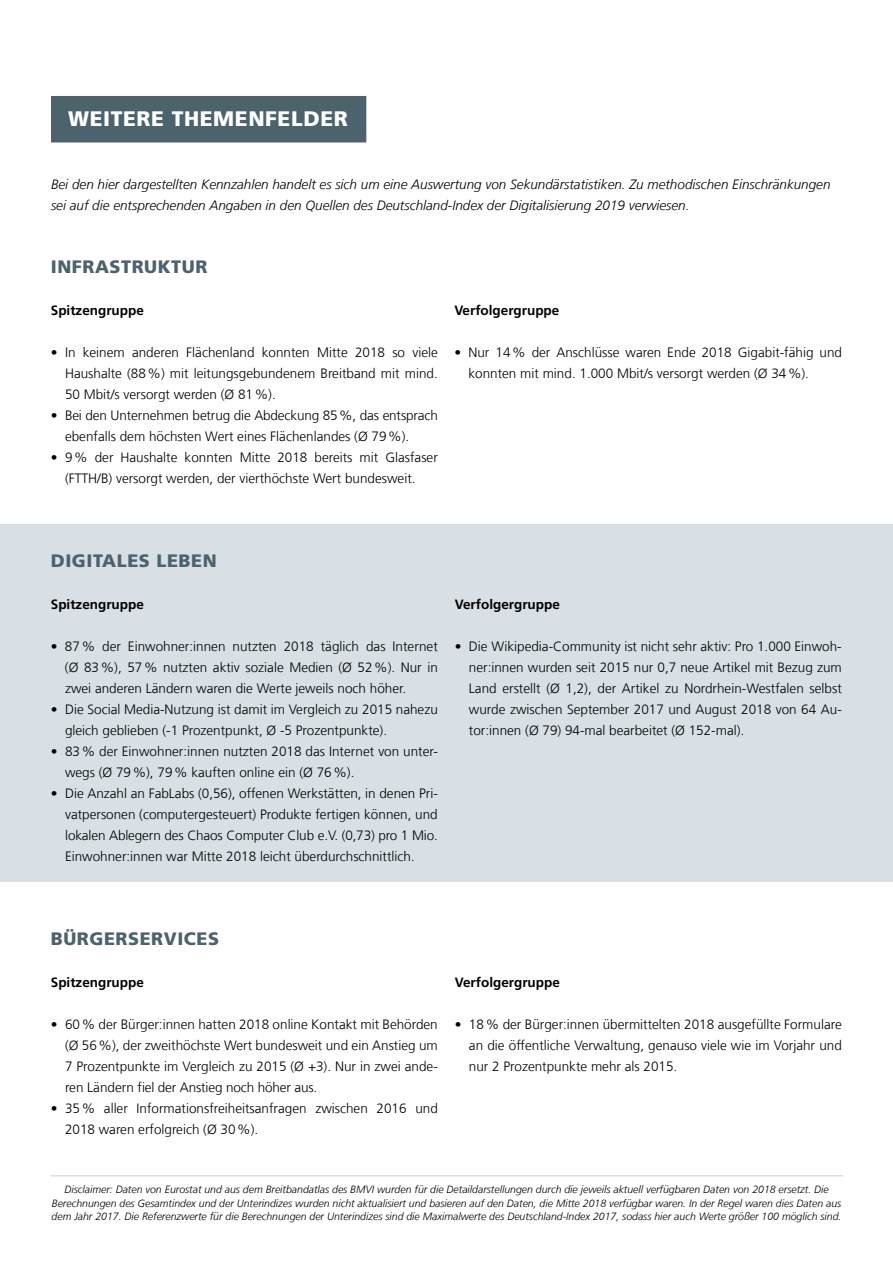
<style>
.page{position:relative;width:893px;height:1263px;background:#fff}
.page>*{position:absolute;margin:0;border:0;box-sizing:border-box;transform-origin:0 0}
.t1{font:900 21px "Frutiger LT Com";letter-spacing:.03em;color:#fff}
.t2{font:900 18px "Frutiger LT Com";letter-spacing:.03em;color:#4c626c}
.t3{font:300 13.5px/21px "Frutiger LT Com";color:#000;text-align:justify}
.t4{font:italic 300 13.5px/21px "Frutiger LT Com";color:#000}
.t5{font:700 13.5px "Frutiger LT Com";color:#000}
.t6{font:italic 300 10.5px/13.5px "Frutiger LT Com";color:#000;text-align:center}
</style>
<div class="page">
<div style="left:0;top:525px;width:893px;height:357px;background:#d8e0e5"></div>
<div style="left:51px;top:96px;width:315px;height:46px;background:#4c626c"></div>
<hr style="left:51px;top:1175px;width:792px;height:1px;background:#c8cacc">
<h1 class="t1" style="left:68px;top:106px;width:281px">WEITERE THEMENFELDER</h1>
<p class="t4" style="left:51px;top:173px;width:781px">Bei den hier dargestellten Kennzahlen handelt es sich um eine Auswertung von Sekundärstatistiken. Zu methodischen Einschränkungen sei auf die entsprechenden Angaben in den Quellen des Deutschland-Index der Digitalisierung 2019 verwiesen.</p>
<h2 class="t2" style="left:51px;top:256px;width:158px">INFRASTRUKTUR</h2>
<p class="t5" style="left:51px;top:302px;width:95px">Spitzengruppe</p>
<p class="t3" style="left:65px;top:342px;width:374px;text-indent:-14px">• In keinem anderen Flächenland konnten Mitte 2018 so viele Haushalte (88%) mit leitungsgebundenem Breitband mit mind.<br>50 Mbit/s versorgt werden (Ø 81%).</p>
<p class="t3" style="left:65px;top:405px;width:374px;text-indent:-14px">• Bei den Unternehmen betrug die Abdeckung 85%, das entsprach ebenfalls dem höchsten Wert eines Flächenlandes (Ø 79%).</p>
<p class="t3" style="left:65px;top:447px;width:374px;text-indent:-14px">• 9% der Haushalte konnten Mitte 2018 bereits mit Glasfaser (FTTH/B) versorgt werden, der vierthöchste Wert bundesweit.</p>
<p class="t5" style="left:454px;top:302px;width:107px">Verfolgergruppe</p>
<p class="t3" style="left:468px;top:342px;width:375px;text-indent:-14px">• Nur 14% der Anschlüsse waren Ende 2018 Gigabit-fähig und konnten mit mind. 1.000 Mbit/s versorgt werden (Ø 34%).</p>
<h2 class="t2" style="left:51px;top:550px;width:167px">DIGITALES LEBEN</h2>
<p class="t5" style="left:51px;top:596px;width:95px">Spitzengruppe</p>
<p class="t3" style="left:65px;top:636px;width:374px;text-indent:-14px">• 87% der Einwohner:innen nutzten 2018 täglich das Internet (Ø 83%), 57% nutzten aktiv soziale Medien (Ø 52%). Nur in zwei anderen Ländern waren die Werte jeweils noch höher.</p>
<p class="t3" style="left:65px;top:699px;width:374px;text-indent:-14px">• Die Social Media-Nutzung ist damit im Vergleich zu 2015 nahezu gleich geblieben (-1 Prozentpunkt, Ø -5 Prozentpunkte).</p>
<p class="t3" style="left:65px;top:741px;width:374px;text-indent:-14px">• 83% der Einwohner:innen nutzten 2018 das Internet von unter&shy;wegs (Ø 79%), 79% kauften online ein (Ø 76%).</p>
<p class="t3" style="left:65px;top:783px;width:374px;text-indent:-14px">• Die Anzahl an FabLabs (0,56), offenen Werkstätten, in denen Pri&shy;vatpersonen (computergesteuert) Produkte fertigen können, und lokalen Ablegern des Chaos Computer Club e.V. (0,73) pro 1 Mio.<br>Einwohner:innen war Mitte 2018 leicht überdurchschnittlich.</p>
<p class="t5" style="left:455px;top:596px;width:107px">Verfolgergruppe</p>
<p class="t3" style="left:469px;top:636px;width:374px;text-indent:-14px">• Die Wikipedia-Community ist nicht sehr aktiv: Pro 1.000 Einwoh&shy;ner:innen wurden seit 2015 nur 0,7 neue Artikel mit Bezug zum Land erstellt (Ø 1,2), der Artikel zu Nordrhein-Westfalen selbst wurde zwischen September 2017 und August 2018 von 64 Au&shy;tor:innen (Ø 79) 94-mal bearbeitet (Ø 152-mal).</p>
<h2 class="t2" style="left:51px;top:928px;width:170px">BÜRGERSERVICES</h2>
<p class="t5" style="left:51px;top:974px;width:95px">Spitzengruppe</p>
<p class="t3" style="left:65px;top:1014px;width:374px;text-indent:-14px">• 60% der Bürger:innen hatten 2018 online Kontakt mit Behörden (Ø 56%), der zweithöchste Wert bundesweit und ein Anstieg um 7 Prozentpunkte im Vergleich zu 2015 (Ø +3). Nur in zwei ande&shy;ren Ländern fiel der Anstieg noch höher aus.</p>
<p class="t3" style="left:65px;top:1098px;width:374px;text-indent:-14px">• 35% aller Informationsfreiheitsanfragen zwischen 2016 und<br>2018 waren erfolgreich (Ø 30%).</p>
<p class="t5" style="left:455px;top:974px;width:107px">Verfolgergruppe</p>
<p class="t3" style="left:469px;top:1014px;width:374px;text-indent:-14px">• 18% der Bürger:innen übermittelten 2018 ausgefüllte Formulare an die öffentliche Verwaltung, genauso viele wie im Vorjahr und nur 2 Prozentpunkte mehr als 2015.</p>
<p class="t6" style="left:52px;top:1183px;width:791px">Disclaimer: Daten von Eurostat und aus dem Breitbandatlas des BMVI wurden für die Detaildarstellungen durch die jeweils aktuell verfügbaren Daten von 2018 ersetzt. Die<br>Berechnungen des Gesamtindex und der Unterindizes wurden nicht aktualisiert und basieren auf den Daten, die Mitte 2018 verfügbar waren. In der Regel waren dies Daten aus dem Jahr 2017. Die Referenzwerte für die Berechnungen der Unterindizes sind die Maximalwerte des Deutschland-Index 2017, sodass hier auch Werte größer 100 möglich sind.</p>
</div>
